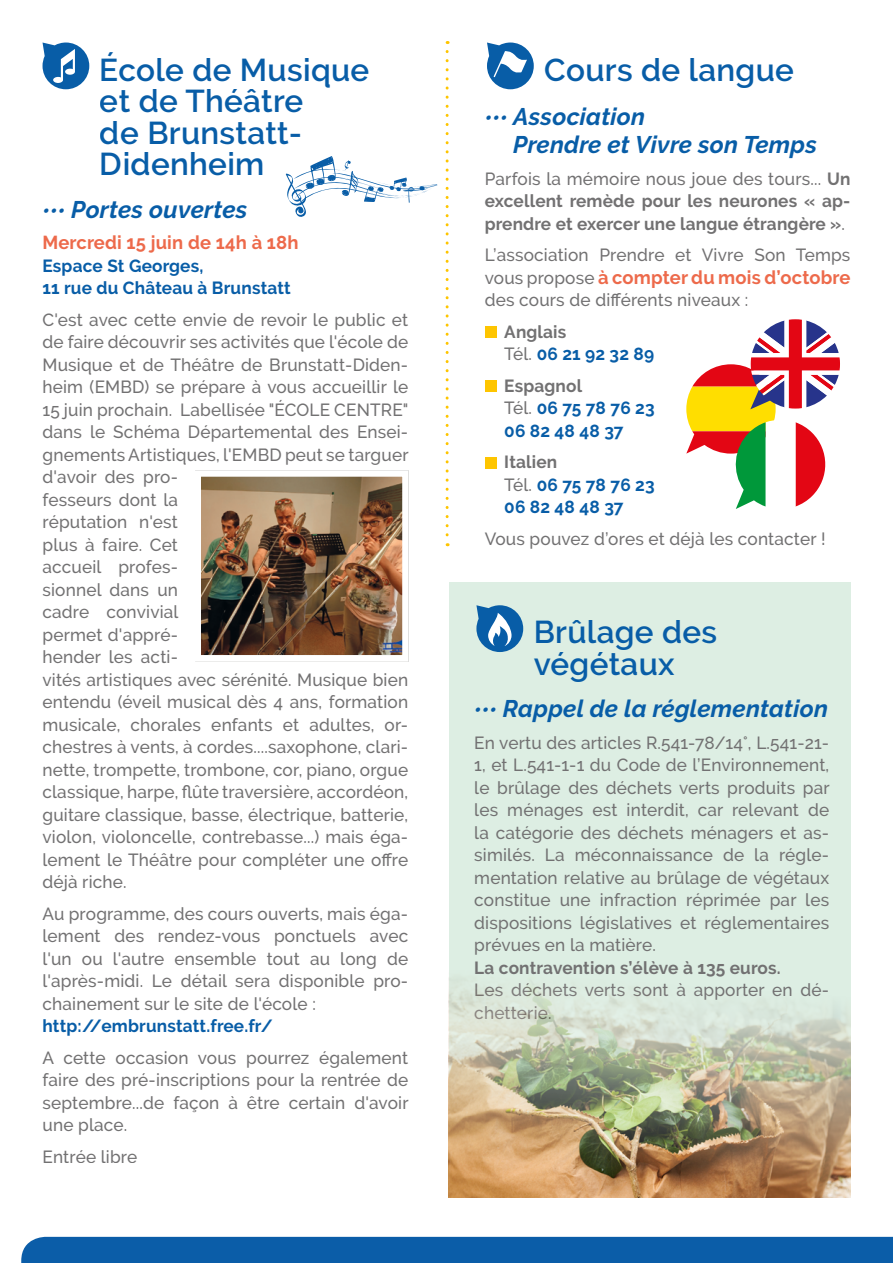
<style>
.page{position:relative;width:893px;height:1263px;background:#fff}
.page>*{position:absolute;margin:0;border:0;box-sizing:border-box;transform-origin:0 0}
.t1{font:600 31.5px/31.5px "Raleway";letter-spacing:.01em;color:#085da7}
.t2{font:italic 700 24px "Raleway";letter-spacing:.01em;color:#085da7}
.t3{font:700 18.75px "Raleway";letter-spacing:.01em;color:#ed6a4b}
.t4{font:500 17.55px/22.5px "Raleway";letter-spacing:.01em;color:#727172;text-align:justify}
.t5{font:700 17.55px/22.5px "Raleway";letter-spacing:.01em;color:#727172;text-align:justify}
.t6{font:700 17.55px/22.5px "Raleway";letter-spacing:.01em;color:#085da7}
.s1{font-size:21px}
.s2{font-weight:500}
.s3{font-weight:500;font-size:17.55px;color:#727172}
.s4{font-weight:500;color:#727172}
</style>
<div class="page">
<svg style="left:446px;top:51px;width:3px;height:495px"></svg>
<div style="left:21px;top:1237px;width:871px;height:26px;background:#0b5da8"></div>
<hr style="left:892px;top:0;width:1px;height:1263px;background:#085da7">
<img style="left:202px;top:478px;width:199px;height:176px">
<div style="left:195px;top:471px;width:213px;height:190px;border:6px solid #fff"></div>
<svg style="left:286px;top:156px;width:151px;height:61px"></svg>
<div style="left:485px;top:326px;width:11px;height:12px;background:#fec500"></div>
<div style="left:485px;top:380px;width:11px;height:12px;background:#fec500"></div>
<div style="left:485px;top:457px;width:11px;height:11px;background:#fec500"></div>
<div style="left:449px;top:582px;width:401px;height:615px;background:#ddeee3"></div>
<svg style="left:686px;top:319px;width:154px;height:190px"></svg>
<img style="left:449px;top:978px;width:401px;height:219px">
<svg style="left:43px;top:43px;width:46px;height:46px"></svg>
<svg style="left:487px;top:43px;width:47px;height:46px"></svg>
<svg style="left:476px;top:605px;width:47px;height:47px"></svg>
<h1 class="t1" style="left:100px;top:54px;width:271px">École de Musique et de Théâtre<br>de Brunstatt-<br>Didenheim</h1>
<h2 class="t2" style="left:43px;top:195px;width:206px"><span class="s1">•••</span> Portes ouvertes</h2>
<p class="t3" style="left:43px;top:232px;width:258px">Mercredi 15 juin de 14h à 18h</p>
<p class="t6" style="left:43px;top:254px;width:250px">Espace St Georges,<br>11 rue du Château à Brunstatt</p>
<p class="t4" style="left:43px;top:308px;width:368px;text-align:left">C'est avec cette envie de revoir le public et de faire découvrir ses activités que l'école de Musique et de Théâtre de Brunstatt-Diden&shy;heim (EMBD) se prépare à vous accueillir le 15 juin prochain. Labellisée "ÉCOLE CENTRE" dans le Schéma Départemental des Ensei&shy;gnements Artistiques, l'EMBD peut se targuer d'avoir des pro-<br>fesseurs dont la<br>réputation n'est<br>plus à faire. Cet<br>accueil profes-<br>sionnel dans un<br>cadre convivial<br>permet d'appré-<br>hender les acti-<br>vités artistiques avec sérénité. Musique bien entendu (éveil musical dès 4 ans, formation musicale, chorales enfants et adultes, or&shy;chestres à vents, à cordes....saxophone, clari&shy;nette, trompette, trombone, cor, piano, orgue classique, harpe, flûte traversière, accordéon, guitare classique, basse, électrique, batterie, violon, violoncelle, contrebasse...) mais éga&shy;lement le Théâtre pour compléter une offre déjà riche.</p>
<p class="t4" style="left:43px;top:902px;width:367px">Au programme, des cours ouverts, mais éga&shy;lement des rendez-vous ponctuels avec l'un ou l'autre ensemble tout au long de l'après-midi. Le détail sera disponible pro&shy;chainement sur le site de l'école :</p>
<p class="t6" style="left:43px;top:1015px;width:232px">http://embrunstatt.free.fr/</p>
<p class="t4" style="left:43px;top:1046px;width:368px">A cette occasion vous pourrez également faire des pré-inscriptions pour la rentrée de septembre...de façon à être certain d'avoir une place.</p>
<p class="t4" style="left:43px;top:1145px;width:96px">Entrée libre</p>
<p class="t1" style="left:544px;top:54px;width:251px">Cours de langue</p>
<p class="t2" style="left:485px;top:102px;width:162px"><span class="s1">•••</span> Association</p>
<p class="t2" style="left:513px;top:131px;width:305px">Prendre et Vivre son Temps</p>
<p class="t5" style="left:485px;top:168px;width:367px"><span class="s2">Parfois la mémoire nous joue des tours...</span> Un excellent remède pour les neurones « ap&shy;prendre et exercer une langue étrangère »<span class="s2">.</span></p>
<p class="t4" style="left:485px;top:244px;width:367px">L’association Prendre et Vivre Son Temps</p>
<p class="t3" style="left:485px;top:267px;width:367px"><span class="s3">vous propose</span> à compter du mois d’octobre</p>
<p class="t4" style="left:485px;top:289px;width:265px">des cours de différents niveaux :</p>
<p class="t5" style="left:504px;top:321px;width:64px">Anglais</p>
<p class="t6" style="left:504px;top:343px;width:152px"><span class="s4">Tél.</span> 06 21 92 32 89</p>
<p class="t5" style="left:504px;top:375px;width:79px">Espagnol</p>
<p class="t6" style="left:504px;top:397px;width:152px"><span class="s4">Tél.</span> 06 75 78 76 23</p>
<p class="t6" style="left:504px;top:420px;width:121px">06 82 48 48 37</p>
<p class="t5" style="left:504px;top:451px;width:54px">Italien</p>
<p class="t6" style="left:504px;top:474px;width:152px"><span class="s4">Tél.</span> 06 75 78 76 23</p>
<p class="t6" style="left:504px;top:496px;width:121px">06 82 48 48 37</p>
<p class="t4" style="left:485px;top:527px;width:343px">Vous pouvez d’ores et déjà les contacter !</p>
<p class="t1" style="left:534px;top:617px;width:185px">Brûlage des végétaux</p>
<p class="t2" style="left:474px;top:695px;width:355px"><span class="s1">•••</span> Rappel de la réglementation</p>
<p class="t4" style="left:474px;top:731px;width:357px">En vertu des articles R.541-78/14°, L.541-21- 1, et L.541-1-1 du Code de l’Environnement, le brûlage des déchets verts produits par les ménages est interdit, car relevant de la catégorie des déchets ménagers et as&shy;similés. La méconnaissance de la régle&shy;mentation relative au brûlage de végétaux constitue une infraction réprimée par les dispositions législatives et réglementaires prévues en la matière.</p>
<p class="t5" style="left:474px;top:956px;width:308px">La contravention s’élève à 135 euros.</p>
<p class="t4" style="left:474px;top:979px;width:356px">Les déchets verts sont à apporter en dé&shy;chetterie.</p>
</div>
